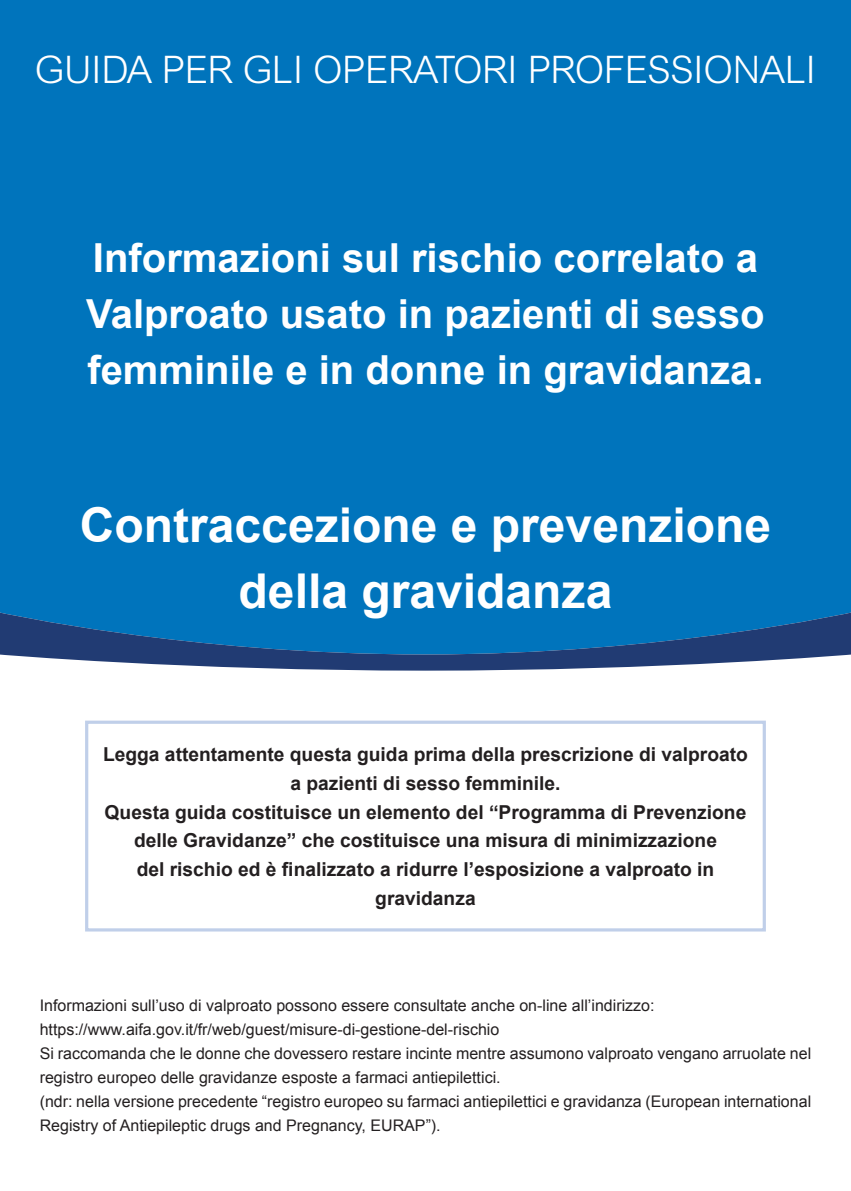
<style>
.page{position:relative;width:851px;height:1191px;background:#fff}
.page>*{position:absolute;margin:0;border:0;box-sizing:border-box;transform-origin:0 0}
.t1{font:700 48px/65.6px "Arial";color:#fff;text-align:center}
.t2{font:700 40px/56px "Arial";color:#fff}
.t3{font:300 38px "Arial";letter-spacing:-.01em;color:#fff}
.t4{font:700 19.2px/28.8px "Arial";color:#231f20;text-align:center}
.t5{font:16px/24px "Arial";color:#231f20}
</style>
<div class="page">
<div style="left:0;top:0;width:850px;height:612px;background:#0074bc"></div>
<svg style="left:0;top:612px;width:850px;height:58px;background:#2367a2"></svg>
<div style="left:85px;top:720px;width:680px;height:211px;border:3px solid #c0cfe9"></div>
<h3 class="t3" style="left:35px;top:48px;width:782px">GUIDA PER GLI OPERATORI PROFESSIONALI</h3>
<h2 class="t2" style="left:86px;top:231px;width:679px">Informazioni sul rischio correlato a<br>Valproato usato in pazienti di sesso femminile e in donne in gravidanza.</h2>
<h1 class="t1" style="left:80px;top:494px;width:692px">Contraccezione e prevenzione della gravidanza</h1>
<p class="t4" style="left:103px;top:740px;width:646px">Legga attentamente questa guida prima della prescrizione di valproato a pazienti di sesso femminile.<br>Questa guida costituisce un elemento del “Programma di Prevenzione delle Gravidanze” che costituisce una misura di minimizzazione<br>del rischio ed è finalizzato a ridurre l’esposizione a valproato in gravidanza</p>
<p class="t5" style="left:40px;top:993px;width:772px">Informazioni sull’uso di valproato possono essere consultate anche on-line all’indirizzo: https://www.aifa.gov.it/fr/web/guest/misure-di-gestione-del-rischio<br>Si raccomanda che le donne che dovessero restare incinte mentre assumono valproato vengano arruolate nel registro europeo delle gravidanze esposte a farmaci antiepilettici.<br>(ndr: nella versione precedente “registro europeo su farmaci antiepilettici e gravidanza (European international Registry of Antiepileptic drugs and Pregnancy, EURAP”).</p>
</div>
